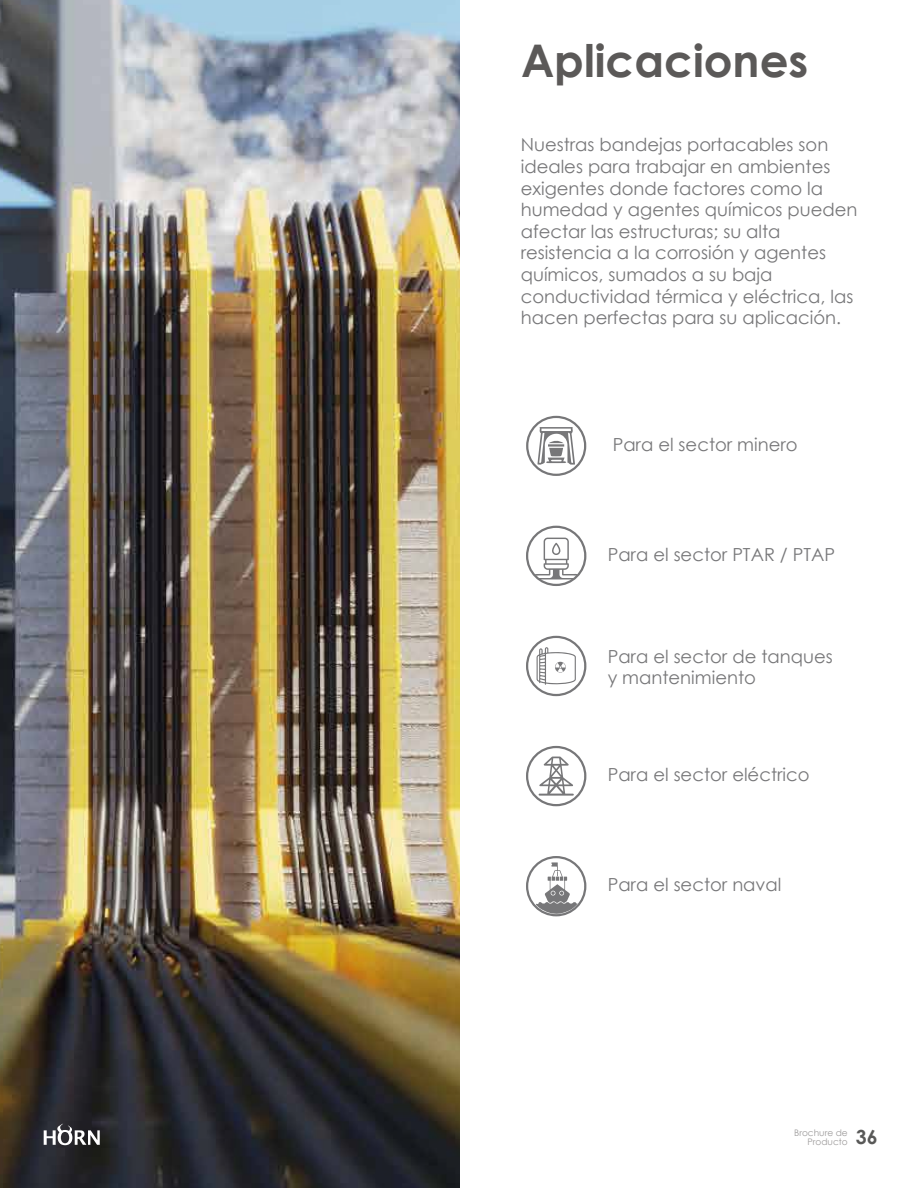
<style>
.page{position:relative;width:918px;height:1188px;background:#fff}
.page>*{position:absolute;margin:0;border:0;box-sizing:border-box;transform-origin:0 0}
.t1{font:700 45px "Century Gothic";color:#5b5958}
.t2{font:700 19.5px "Century Gothic";color:#595958}
.t3{font:18px/21.6px "Century Gothic";color:#777779}
.t4{font:9px/9px "Century Gothic";color:#9d9b9b;text-align:right}
</style>
<div class="page">
<img style="left:0;top:1px;width:459px;height:1187px">
<svg style="left:44px;top:1123px;width:56px;height:22px"></svg>
<div style="left:526px;top:416px;width:60px;height:60px;border:2px solid #777779;border-radius:50%"></div>
<svg style="left:537px;top:427px;width:38px;height:38px"></svg>
<div style="left:526px;top:746px;width:60px;height:60px;border:2px solid #777779;border-radius:50%"></div>
<svg style="left:538px;top:757px;width:35px;height:39px"></svg>
<div style="left:526px;top:526px;width:60px;height:60px;border:2px solid #777779;border-radius:50%"></div>
<svg style="left:534px;top:538px;width:43px;height:42px"></svg>
<div style="left:526px;top:636px;width:60px;height:60px;border:2px solid #777779;border-radius:50%"></div>
<svg style="left:536px;top:647px;width:39px;height:38px"></svg>
<div style="left:526px;top:856px;width:60px;height:60px;border:2px solid #777779;border-radius:50%"></div>
<svg style="left:536px;top:862px;width:41px;height:52px"></svg>
<h1 class="t1" style="left:521px;top:26px;width:289px">Aplicaciones</h1>
<p class="t3" style="left:520px;top:134px;width:338px">Nuestras bandejas portacables son ideales para trabajar en ambientes exigentes donde factores como la humedad y agentes químicos pueden afectar las estructuras; su alta resistencia a la corrosión y agentes químicos, sumados a su baja conductividad térmica y eléctrica, las hacen perfectas para su aplicación.</p>
<p class="t3" style="left:612px;top:433px;width:186px">Para el sector minero</p>
<p class="t3" style="left:607px;top:543px;width:229px">Para el sector PTAR / PTAP</p>
<p class="t3" style="left:607px;top:645px;width:226px">Para el sector de tanques y mantenimiento</p>
<p class="t3" style="left:607px;top:763px;width:203px">Para el sector eléctrico</p>
<p class="t3" style="left:607px;top:874px;width:175px">Para el sector naval</p>
<p class="t4" style="left:794px;top:1128px;width:55px">Brochure de<br>Producto</p>
<p class="t2" style="left:855px;top:1123px;width:23px">36</p>
</div>
